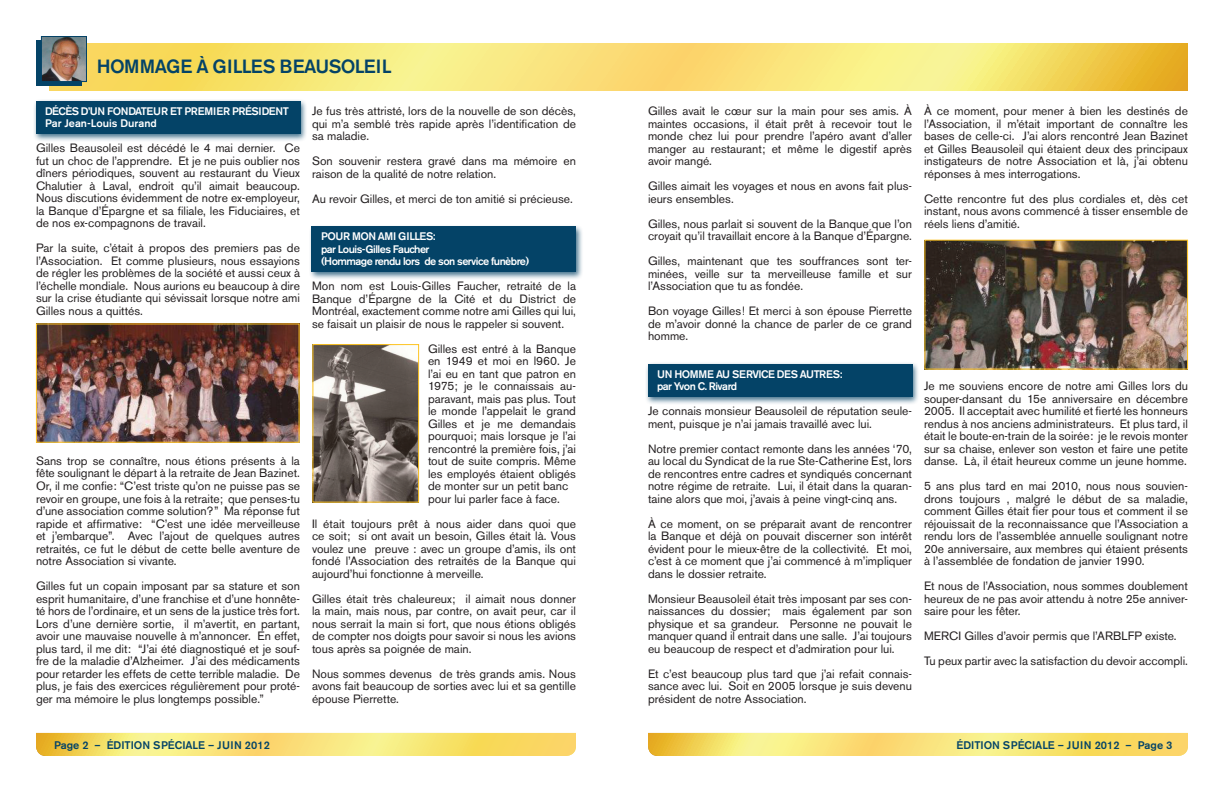
<style>
.page{position:relative;width:1224px;height:792px;background:#fff}
.page>*{position:absolute;margin:0;border:0;box-sizing:border-box;transform-origin:0 0}
.t1{font:500 19px "Akzidenz Grotesk BE";letter-spacing:-.03em;color:#044367}
.t2{font:12px/12.5px "Akzidenz Grotesk BE";color:#231f20;text-align:justify}
.t3{font:500 11px "Akzidenz Grotesk BE";color:#044367}
.t4{font:500 10.9px/12.5px "Akzidenz Grotesk BE";letter-spacing:-.05em;color:#fff}
.t5{font:500 10.9px/12.5px "Akzidenz Grotesk BE";letter-spacing:-.01em;color:#fff}
</style>
<div class="page">
<svg style="left:49px;top:43px;width:1139px;height:48px;background:#f7e070"></svg>
<div style="left:36px;top:40px;width:45px;height:45px;background:#044367"></div>
<img style="left:43px;top:38px;width:42px;height:42px">
<div style="left:41px;top:36px;width:46px;height:46px;border:1px solid #044367"></div>
<svg style="left:648px;top:733px;width:540px;height:23px;background:#f7df70"></svg>
<svg style="left:36px;top:733px;width:540px;height:23px;background:#f7df70"></svg>
<img style="left:38px;top:326px;width:260px;height:115px">
<div style="left:36px;top:324px;width:264px;height:119px;border:1px solid #fec422"></div>
<img style="left:926px;top:242px;width:260px;height:126px">
<div style="left:924px;top:240px;width:264px;height:130px;border:1px solid #fec422"></div>
<img style="left:314px;top:346px;width:103px;height:155px">
<div style="left:312px;top:344px;width:107px;height:159px;border:1px solid #fec422"></div>
<div style="left:33px;top:99px;width:275px;height:43px;background:#044367;opacity:.75"></div>
<div style="left:36px;top:102px;width:264px;height:32px;background:#044367"></div>
<div style="left:645px;top:361px;width:275px;height:44px;background:#044367;opacity:.75"></div>
<div style="left:648px;top:364px;width:264px;height:32px;background:#044367"></div>
<div style="left:308px;top:224px;width:276px;height:56px;background:#044367;opacity:.75"></div>
<div style="left:312px;top:227px;width:264px;height:45px;background:#044367"></div>
<h1 class="t1" style="left:97px;top:54px;width:296px">HOMMAGE À GILLES BEAUSOLEIL</h1>
<p class="t5" style="left:45px;top:105px;width:245px">DÉCÈS D’UN FONDATEUR ET PREMIER PRÉSIDENT<br>Par Jean-Louis Durand</p>
<p class="t2" style="left:36px;top:142px;width:266px">Gilles Beausoleil est décédé le 4 mai dernier. Ce fut un choc de l’apprendre. Et je ne puis oublier nos dîners périodiques, souvent au restaurant du Vieux Chalutier à Laval, endroit qu’il aimait beaucoup.<br>Nous discutions évidemment de notre ex-employeur, la Banque d’Épargne et sa filiale, les Fiduciaires, et de nos ex-compagnons de travail.</p>
<p class="t2" style="left:36px;top:242px;width:266px">Par la suite, c’était à propos des premiers pas de l’Association. Et comme plusieurs, nous essayions de régler les problèmes de la société et aussi ceux à l’échelle mondiale. Nous aurions eu beaucoup à dire sur la crise étudiante qui sévissait lorsque notre ami Gilles nous a quittés.</p>
<p class="t2" style="left:36px;top:455px;width:266px">Sans trop se connaître, nous étions présents à la fête soulignant le départ à la retraite de Jean Bazinet.<br>Or, il me confie: “C’est triste qu’on ne puisse pas se revoir en groupe, une fois à la retraite; que penses-tu d’une association comme solution?” Ma réponse fut rapide et affirmative: “C’est une idée merveilleuse et j’embarque”. Avec l’ajout de quelques autres retraités, ce fut le début de cette belle aventure de notre Association si vivante.</p>
<p class="t2" style="left:36px;top:580px;width:266px">Gilles fut un copain imposant par sa stature et son esprit humanitaire, d’une franchise et d’une honnête&shy;té hors de l’ordinaire, et un sens de la justice très fort.<br>Lors d’une dernière sortie, il m’avertit, en partant, avoir une mauvaise nouvelle à m’annoncer. En effet, plus tard, il me dit: “J’ai été diagnostiqué et je souf&shy;fre de la maladie d’Alzheimer. J’ai des médicaments pour retarder les effets de cette terrible maladie. De plus, je fais des exercices régulièrement pour proté&shy;ger ma mémoire le plus longtemps possible.”</p>
<p class="t2" style="left:312px;top:105px;width:266px">Je fus très attristé, lors de la nouvelle de son décès, qui m’a semblé très rapide après l’identification de sa maladie.</p>
<p class="t2" style="left:312px;top:155px;width:266px">Son souvenir restera gravé dans ma mémoire en raison de la qualité de notre relation.</p>
<p class="t2" style="left:312px;top:192px;width:262px">Au revoir Gilles, et merci de ton amitié si précieuse.</p>
<p class="t4" style="left:321px;top:230px;width:210px">POUR MON AMI GILLES:<br>par Louis-Gilles Faucher<br>(Hommage rendu lors de son service funèbre)</p>
<p class="t2" style="left:312px;top:280px;width:266px">Mon nom est Louis-Gilles Faucher, retraité de la Banque d’Épargne de la Cité et du District de Montréal, exactement comme notre ami Gilles qui lui, se faisait un plaisir de nous le rappeler si souvent.</p>
<p class="t2" style="left:428px;top:342px;width:149px;text-align:left">Gilles est entré à la Banque en 1949 et moi en l960. Je l’ai eu en tant que patron en<br>1975; je le connaissais au&shy;paravant, mais pas plus. Tout le monde l’appelait le grand<br>Gilles et je me demandais pourquoi; mais lorsque je l’ai rencontré la première fois, j’ai tout de suite compris. Même les employés étaient obligés de monter sur un petit banc pour lui parler face à face.</p>
<p class="t2" style="left:312px;top:517px;width:266px">Il était toujours prêt à nous aider dans quoi que ce soit; si ont avait un besoin, Gilles était là. Vous voulez une preuve : avec un groupe d’amis, ils ont fondé l’Association des retraités de la Banque qui aujourd’hui fonctionne à merveille.</p>
<p class="t2" style="left:312px;top:592px;width:266px">Gilles était très chaleureux; il aimait nous donner la main, mais nous, par contre, on avait peur, car il nous serrait la main si fort, que nous étions obligés de compter nos doigts pour savoir si nous les avions tous après sa poignée de main.</p>
<p class="t2" style="left:312px;top:667px;width:265px">Nous sommes devenus de très grands amis. Nous avons fait beaucoup de sorties avec lui et sa gentille épouse Pierrette.</p>
<p class="t2" style="left:648px;top:105px;width:266px">Gilles avait le cœur sur la main pour ses amis. À maintes occasions, il était prêt à recevoir tout le monde chez lui pour prendre l’apéro avant d’aller manger au restaurant; et même le digestif après avoir mangé.</p>
<p class="t2" style="left:648px;top:180px;width:266px">Gilles aimait les voyages et nous en avons fait plus&shy;ieurs ensembles.</p>
<p class="t2" style="left:648px;top:217px;width:266px">Gilles, nous parlait si souvent de la Banque que l’on croyait qu’il travaillait encore à la Banque d’Épargne.</p>
<p class="t2" style="left:648px;top:255px;width:265px">Gilles, maintenant que tes souffrances sont ter&shy;minées, veille sur ta merveilleuse famille et sur l’Association que tu as fondée.</p>
<p class="t2" style="left:648px;top:305px;width:266px">Bon voyage Gilles! Et merci à son épouse Pierrette de m’avoir donné la chance de parler de ce grand homme.</p>
<p class="t4" style="left:657px;top:368px;width:187px">UN HOMME AU SERVICE DES AUTRES: par Yvon C. Rivard</p>
<p class="t2" style="left:648px;top:405px;width:265px">Je connais monsieur Beausoleil de réputation seule&shy;ment, puisque je n’ai jamais travaillé avec lui.</p>
<p class="t2" style="left:648px;top:442px;width:266px">Notre premier contact remonte dans les années ‘70, au local du Syndicat de la rue Ste-Catherine Est, lors de rencontres entre cadres et syndiqués concernant notre régime de retraite. Lui, il était dans la quaran&shy;taine alors que moi, j’avais à peine vingt-cinq ans.</p>
<p class="t2" style="left:648px;top:517px;width:266px">À ce moment, on se préparait avant de rencontrer la Banque et déjà on pouvait discerner son intérêt évident pour le mieux-être de la collectivité. Et moi, c’est à ce moment que j’ai commencé à m’impliquer dans le dossier retraite.</p>
<p class="t2" style="left:648px;top:592px;width:266px">Monsieur Beausoleil était très imposant par ses con&shy;naissances du dossier; mais également par son physique et sa grandeur. Personne ne pouvait le manquer quand il entrait dans une salle. J’ai toujours eu beaucoup de respect et d’admiration pour lui.</p>
<p class="t2" style="left:648px;top:667px;width:265px">Et c’est beaucoup plus tard que j’ai refait connais&shy;sance avec lui. Soit en 2005 lorsque je suis devenu président de notre Association.</p>
<p class="t2" style="left:924px;top:105px;width:265px">À ce moment, pour mener à bien les destinés de l’Association, il m’était important de connaître les bases de celle-ci. J’ai alors rencontré Jean Bazinet et Gilles Beausoleil qui étaient deux des principaux instigateurs de notre Association et là, j’ai obtenu réponses à mes interrogations.</p>
<p class="t2" style="left:924px;top:192px;width:265px">Cette rencontre fut des plus cordiales et, dès cet instant, nous avons commencé à tisser ensemble de réels liens d’amitié.</p>
<p class="t2" style="left:924px;top:380px;width:266px">Je me souviens encore de notre ami Gilles lors du souper-dansant du 15e anniversaire en décembre 2005. Il acceptait avec humilité et fierté les honneurs rendus à nos anciens administrateurs. Et plus tard, il était le boute-en-train de la soirée: je le revois monter sur sa chaise, enlever son veston et faire une petite danse. Là, il était heureux comme un jeune homme.</p>
<p class="t2" style="left:924px;top:480px;width:266px">5 ans plus tard en mai 2010, nous nous souvien&shy;drons toujours , malgré le début de sa maladie, comment Gilles était fier pour tous et comment il se réjouissait de la reconnaissance que l’Association a rendu lors de l’assemblée annuelle soulignant notre 20e anniversaire, aux membres qui étaient présents à l’assemblée de fondation de janvier 1990.</p>
<p class="t2" style="left:924px;top:580px;width:265px">Et nous de l’Association, nous sommes doublement heureux de ne pas avoir attendu à notre 25e anniver&shy;saire pour les fêter.</p>
<p class="t2" style="left:924px;top:624px;width:265px;line-height:25px">MERCI Gilles d’avoir permis que l’ARBLFP existe.<br>Tu peux partir avec la satisfaction du devoir accompli.</p>
<p class="t3" style="left:54px;top:738px;width:217px">Page 2 – ÉDITION SPÉCIALE – JUIN 2012</p>
<p class="t3" style="left:956px;top:738px;width:217px">ÉDITION SPÉCIALE – JUIN 2012 – Page 3</p>
</div>
